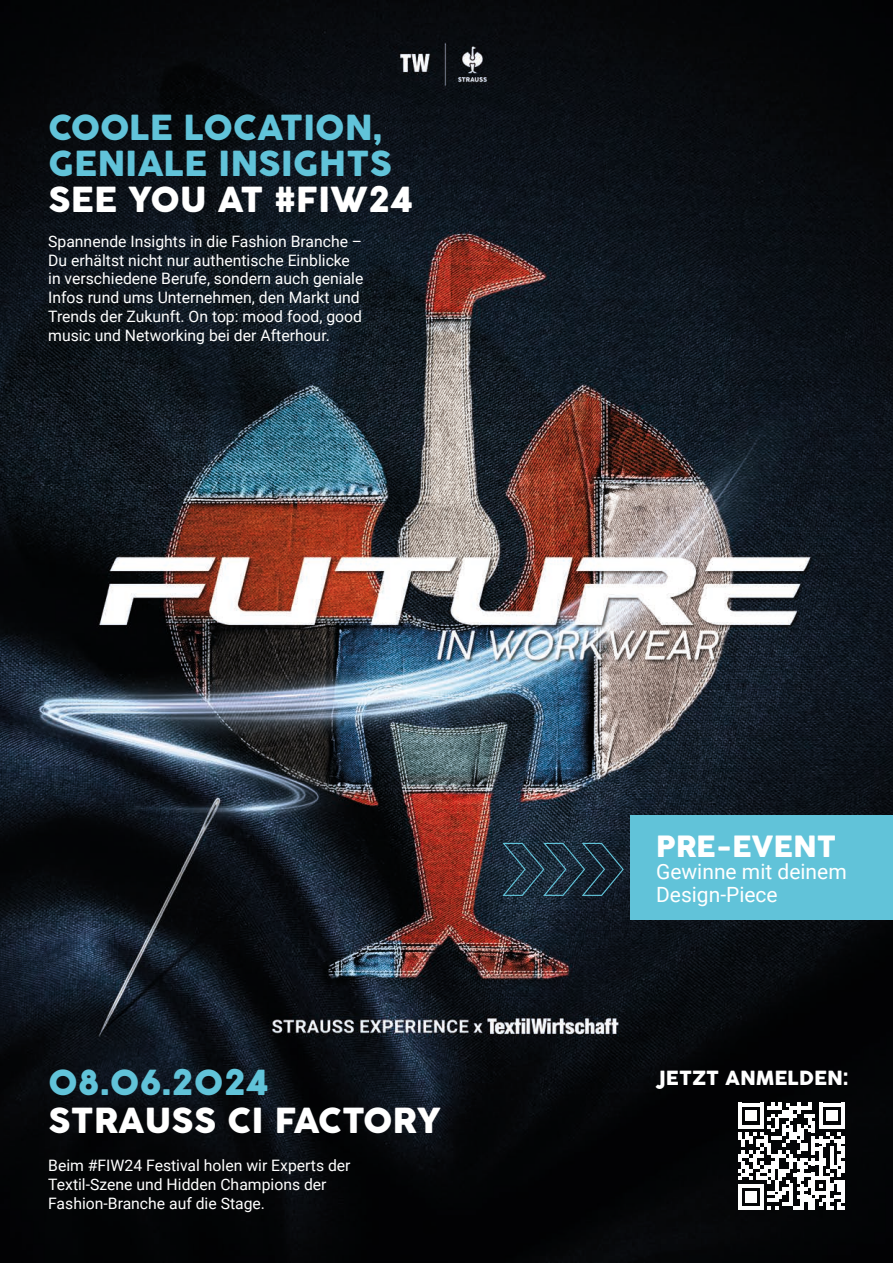
<style>
.page{position:relative;width:893px;height:1263px;background:#fff}
.page>*{position:absolute;margin:0;border:0;box-sizing:border-box;transform-origin:0 0}
.t1{font:34.5px/36px "Augusta";color:#61c3d9}
.t2{font:34.5px "Augusta";color:#fff}
.t3{font:29.25px "Augusta";color:#fff}
.t4{font:21px/22.5px "Roboto";color:#fff}
.t5{font:19.5px "Augusta";color:#fff}
.t6{font:15.75px/18.9px "Roboto";color:#fff}
</style>
<div class="page">
<img style="left:0;top:0;width:893px;height:1263px">
<svg style="left:738px;top:1103px;width:107px;height:106px"></svg>
<div style="left:631px;top:815px;width:262px;height:105px;background:#61c3d9"></div>
<svg style="left:502px;top:843px;width:122px;height:53px;background:#203544"></svg>
<h1 class="t1" style="left:48px;top:110px;width:345px">COOLE LOCATION,<br>GENIALE INSIGHTS</h1>
<h1 class="t2" style="left:48px;top:176px;width:366px">SEE YOU AT #FIW24</h1>
<p class="t6" style="left:48px;top:231px;width:317px">Spannende Insights in die Fashion Branche – Du erhältst nicht nur authentische Einblicke in verschiedene Berufe, sondern auch geniale Infos rund ums Unternehmen, den Markt und Trends der Zukunft. On top: mood food, good music und Networking bei der Afterhour.</p>
<h1 class="t1" style="left:48px;top:1066px;width:222px">08.06.2024</h1>
<h1 class="t2" style="left:48px;top:1097px;width:394px">STRAUSS CI FACTORY</h1>
<p class="t6" style="left:48px;top:1155px;width:304px">Beim #FIW24 Festival holen wir Experts der<br>Textil-Szene und Hidden Champions der<br>Fashion-Branche auf die Stage.</p>
<h2 class="t3" style="left:656px;top:826px;width:182px">PRE-EVENT</h2>
<h3 class="t4" style="left:656px;top:860px;width:192px">Gewinne mit deinem<br>Design-Piece</h3>
<p class="t5" style="left:657px;top:1065px;width:193px">JETZT ANMELDEN:</p>
</div>
